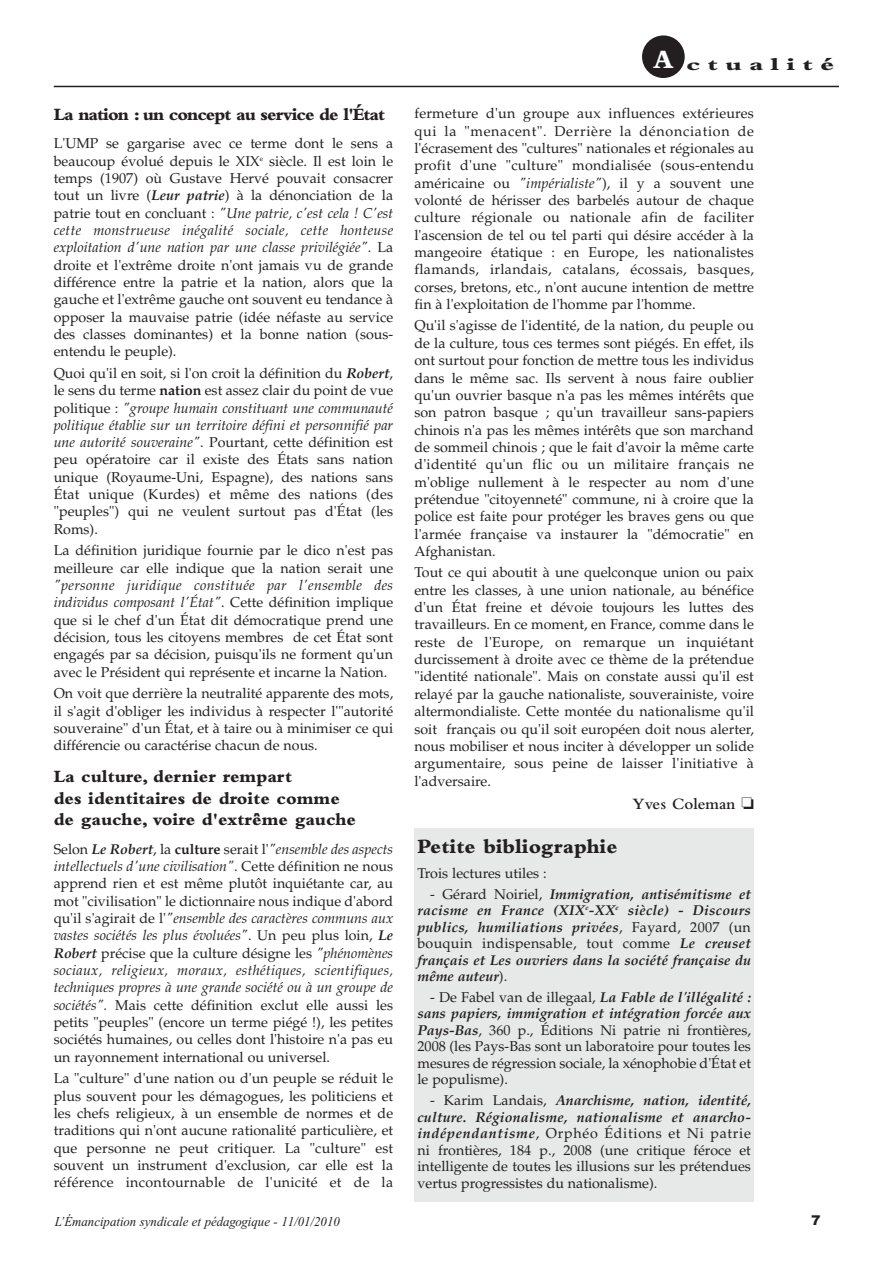
<style>
.page{position:relative;width:893px;height:1264px;background:#fff}
.page>*{position:absolute;margin:0;border:0;box-sizing:border-box;transform-origin:0 0}
.t1{font:800 21px "Bembo";color:#231f20}
.t2{font:800 18px/21.6px "Bembo";color:#231f20}
.t3{font:800 18px "Bembo";letter-spacing:-.055em;color:#231f20}
.t4{font:800 18px "Bembo";letter-spacing:.265em;color:#231f20;scale:1.5 1}
.t5{font:600 16.5px "Bembo";color:#231f20}
.t6{font:14.25px/17.4px "Palatino";color:#231f20;text-align:justify}
.t7{font:italic 700 14.25px/16.5px "Palatino";color:#231f20;text-align:justify}
.t8{font:italic 13.5px "Times New Roman";color:#231f20;scale:.95 1}
.t9{font:900 13.5px "Arial";color:#231f20;scale:1.05 1}
.s1{font-weight:700;font-style:italic}
.s2{font-style:italic}
.s3{font-weight:700}
.s4{font-size:27px;color:#fff}
.s5{font-weight:400;font-style:normal}
</style>
<div class="page">
<hr style="left:54px;top:86px;width:785px;height:1px;background:#231f20">
<div style="left:642px;top:35px;width:42px;height:43px;background:#231f20;border-radius:50%"></div>
<div style="left:414px;top:828px;width:340px;height:374px;background:#e7e8e8"></div>
<p class="t3" style="left:54px;top:108px;width:333px">La nation : un concept au service de l'État</p>
<p class="t6" style="left:54px;top:136px;width:341px">L'UMP se gargarise avec ce terme dont le sens a beaucoup évolué depuis le XIX<sup>e</sup> siècle. Il est loin le temps (1907) où Gustave Hervé pouvait consacrer tout un livre (<span class="s1">Leur patrie</span>) à la dénonciation de la patrie tout en concluant : <span class="s2">"Une patrie, c'est cela ! C'est cette monstrueuse inégalité sociale, cette honteuse exploitation d'une nation par une classe privilégiée"</span>. La droite et l'extrême droite n'ont jamais vu de grande différence entre la patrie et la nation, alors que la gauche et l'extrême gauche ont souvent eu tendance à opposer la mauvaise patrie (idée néfaste au service des classes dominantes) et la bonne nation (sous&shy;entendu le peuple).</p>
<p class="t6" style="left:54px;top:366px;width:341px">Quoi qu'il en soit, si l'on croit la définition du <span class="s1">Robert</span>, le sens du terme <span class="s3">nation</span> est assez clair du point de vue politique : <span class="s2">"groupe humain constituant une communauté politique établie sur un territoire défini et personnifié par une autorité souveraine"</span>. Pourtant, cette définition est peu opératoire car il existe des États sans nation unique (Royaume-Uni, Espagne), des nations sans État unique (Kurdes) et même des nations (des "peuples") qui ne veulent surtout pas d'État (les Roms).</p>
<p class="t6" style="left:54px;top:543px;width:341px">La définition juridique fournie par le dico n'est pas meilleure car elle indique que la nation serait une</p>
<p class="t6" style="left:54px;top:578px;width:341px"><span class="s2">"personne juridique constituée par l'ensemble des individus composant l'État"</span>. Cette définition implique que si le chef d'un État dit démocratique prend une décision, tous les citoyens membres de cet État sont engagés par sa décision, puisqu'ils ne forment qu'un avec le Président qui représente et incarne la Nation.</p>
<p class="t6" style="left:54px;top:686px;width:341px">On voit que derrière la neutralité apparente des mots, il s'agit d'obliger les individus à respecter l'"autorité souveraine" d'un État, et à taire ou à minimiser ce qui différencie ou caractérise chacun de nous.</p>
<p class="t2" style="left:54px;top:767px;width:304px">La culture, dernier rempart<br>des identitaires de droite comme de gauche, voire d'extrême gauche</p>
<p class="t6" style="left:54px;top:842px;width:341px">Selon <span class="s1">Le Robert</span>, la <span class="s3">culture</span> serait l'<span class="s2">"ensemble des aspects intellectuels d'une civilisation"</span>. Cette définition ne nous apprend rien et est même plutôt inquiétante car, au mot "civilisation" le dictionnaire nous indique d'abord qu'il s'agirait de l'<span class="s2">"ensemble des caractères communs aux vastes sociétés les plus évoluées"</span>. Un peu plus loin, <span class="s1">Le Robert</span> précise que la culture désigne les <span class="s2">"phénomènes sociaux, religieux, moraux, esthétiques, scientifiques, techniques propres à une grande société ou à un groupe de sociétés".</span> Mais cette définition exclut elle aussi les petits "peuples" (encore un terme piégé !), les petites sociétés humaines, ou celles dont l'histoire n'a pas eu un rayonnement international ou universel.</p>
<p class="t6" style="left:54px;top:1071px;width:341px">La "culture" d'une nation ou d'un peuple se réduit le plus souvent pour les démagogues, les politiciens et les chefs religieux, à un ensemble de normes et de traditions qui n'ont aucune rationalité particulière, et que personne ne peut critiquer. La "culture" est souvent un instrument d'exclusion, car elle est la référence incontournable de l'unicité et de la</p>
<p class="t4" style="left:653px;top:58px;width:122px"><span class="s4">A</span> ctualité</p>
<p class="t6" style="left:414px;top:106px;width:341px">fermeture d'un groupe aux influences extérieures qui la "menacent". Derrière la dénonciation de l'écrasement des "cultures" nationales et régionales au profit d'une "culture" mondialisée (sous-entendu américaine ou <span class="s2">"impérialiste"</span>), il y a souvent une volonté de hérisser des barbelés autour de chaque culture régionale ou nationale afin de faciliter l'ascension de tel ou tel parti qui désire accéder à la mangeoire étatique : en Europe, les nationalistes flamands, irlandais, catalans, écossais, basques, corses, bretons, etc., n'ont aucune intention de mettre fin à l'exploitation de l'homme par l'homme.</p>
<p class="t6" style="left:414px;top:319px;width:341px">Qu'il s'agisse de l'identité, de la nation, du peuple ou de la culture, tous ces termes sont piégés. En effet, ils ont surtout pour fonction de mettre tous les individus dans le même sac. Ils servent à nous faire oublier qu'un ouvrier basque n'a pas les mêmes intérêts que son patron basque ; qu'un travailleur sans-papiers chinois n'a pas les mêmes intérêts que son marchand de sommeil chinois ; que le fait d'avoir la même carte d'identité qu'un flic ou un militaire français ne m'oblige nullement à le respecter au nom d'une prétendue "citoyenneté" commune, ni à croire que la police est faite pour protéger les braves gens ou que l'armée française va instaurer la "démocratie" en Afghanistan.</p>
<p class="t6" style="left:414px;top:565px;width:341px">Tout ce qui aboutit à une quelconque union ou paix entre les classes, à une union nationale, au bénéfice d'un État freine et dévoie toujours les luttes des travailleurs. En ce moment, en France, comme dans le reste de l'Europe, on remarque un inquiétant durcissement à droite avec ce thème de la prétendue "identité nationale". Mais on constate aussi qu'il est relayé par la gauche nationaliste, souverainiste, voire altermondialiste. Cette montée du nationalisme qu'il soit français ou qu'il soit européen doit nous alerter, nous mobiliser et nous inciter à développer un solide argumentaire, sous peine de laisser l'initiative à l'adversaire.</p>
<p class="t5" style="left:632px;top:798px;width:123px">Yves Coleman ❏</p>
<h1 class="t1" style="left:417px;top:838px;width:201px">Petite bibliographie</h1>
<p class="t6" style="left:417px;top:866px;width:131px">Trois lectures utiles :</p>
<p class="t7" style="left:417px;top:887px;width:335px;text-indent:13px"><span class="s5">- Gérard Noiriel,</span> Immigration, antisémitisme et racisme en France (XIX<sup>e</sup>-XX<sup>e</sup> siècle) - Discours publics, humiliations privées<span class="s5">, Fayard, 2007 (un bouquin indispensable, tout comme</span> Le creuset français et Les ouvriers dans la société française du même auteur<span class="s5">).</span></p>
<p class="t6" style="left:417px;top:990px;width:335px;line-height:16.5px;text-indent:13px">- De Fabel van de illegaal, <span class="s1">La Fable de l'illégalité : sans papiers, immigration et intégration forcée aux Pays-Bas</span>, 360 p., Éditions Ni patrie ni frontières, 2008 (les Pays-Bas sont un laboratoire pour toutes les mesures de régression sociale, la xénophobie d'État et le populisme).</p>
<p class="t6" style="left:417px;top:1093px;width:335px;line-height:16.5px;text-indent:13px">- Karim Landais, <span class="s1">Anarchisme, nation, identité, culture. Régionalisme, nationalisme et anarcho&shy;indépendantisme</span>, Orphéo Éditions et Ni patrie ni frontières, 184 p., 2008 (une critique féroce et intelligente de toutes les illusions sur les prétendues vertus progressistes du nationalisme).</p>
<p class="t8" style="left:55px;top:1216px;width:301px">L’Émancipation syndicale et pédagogique - 11/01/2010</p>
<p class="t9" style="left:811px;top:1215px;width:11px">7</p>
</div>
